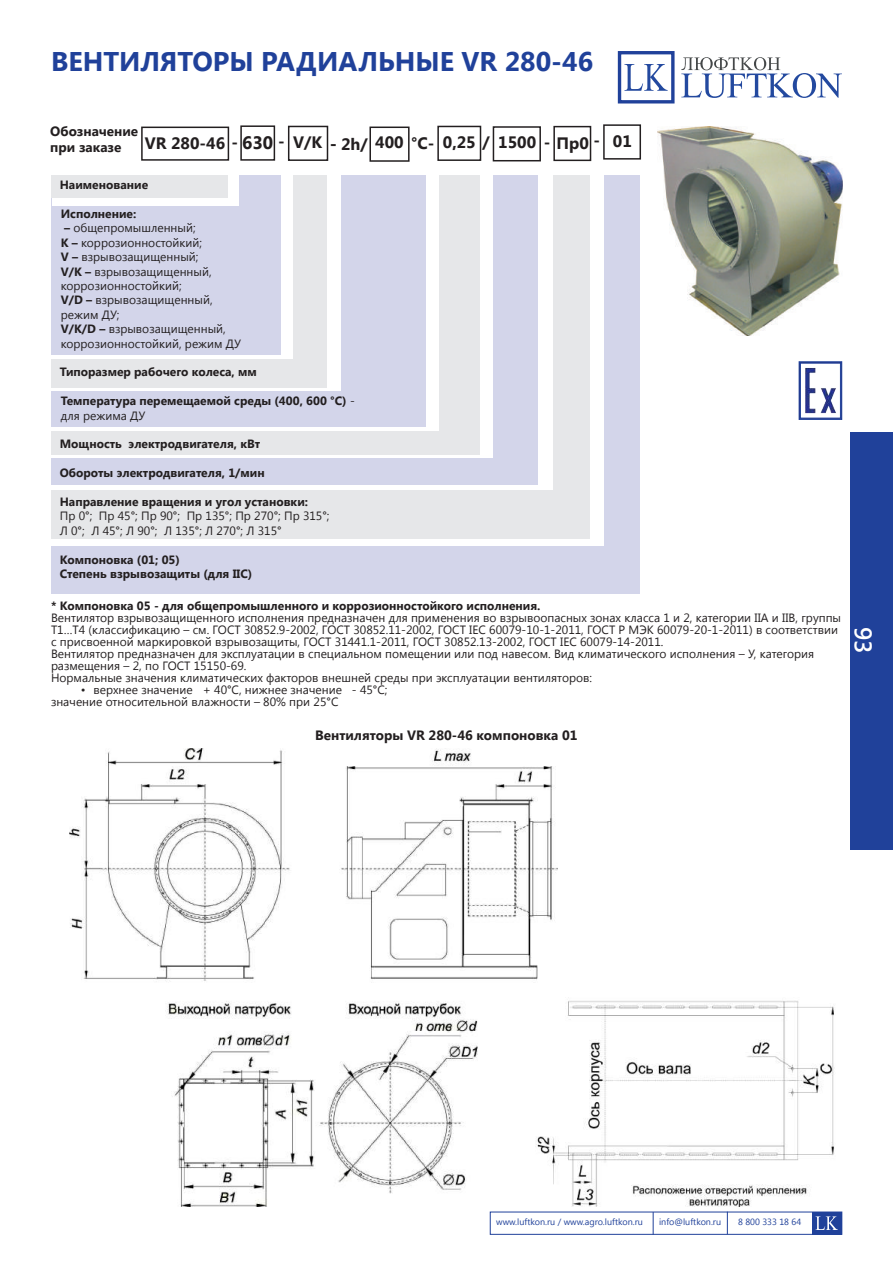
<style>
.page{position:relative;width:893px;height:1263px;background:#fff}
.page>*{position:absolute;margin:0;border:0;box-sizing:border-box;transform-origin:0 0}
.t1{font:700 27px "Segoe UI";color:#20419a}
.t2{font:600 24px "Segoe UI";color:#fff}
.t3{font:700 16.5px "Segoe UI";color:#231f20}
.t4{font:700 13.5px/16.2px "Segoe UI";color:#231f20}
.t5{font:12px/14.4px "Segoe UI";color:#231f20}
.t6{font:700 12px/14.4px "Segoe UI";color:#231f20}
.t7{font:9px "Segoe UI";color:#20419a}
.s1{font-weight:700}
.s2{font-weight:400}
.s3{font-size:18px}
</style>
<div class="page">
<svg style="left:624px;top:64px;width:44px;height:27px"></svg>
<svg style="left:681px;top:57px;width:161px;height:41px"></svg>
<div style="left:618px;top:51px;width:57px;height:52px;border:3px solid #20419a"></div>
<div style="left:850px;top:432px;width:43px;height:417px;background:#20419a"></div>
<div style="left:812px;top:1212px;width:30px;height:22px;background:#20419a"></div>
<div style="left:490px;top:1211px;width:352px;height:24px;border:1px solid #20419a"></div>
<svg style="left:815px;top:1216px;width:23px;height:14px"></svg>
<svg style="left:727px;top:1211px;width:1px;height:23px"></svg>
<svg style="left:653px;top:1212px;width:1px;height:23px"></svg>
<div style="left:51px;top:175px;width:589px;height:419px;background:#d3d5ea"></div>
<div style="left:51px;top:175px;width:553px;height:370px;background:#fff"></div>
<div style="left:51px;top:175px;width:539px;height:364px;background:#e6e7e9"></div>
<div style="left:51px;top:175px;width:502px;height:315px;background:#fff"></div>
<div style="left:51px;top:175px;width:487px;height:310px;background:#d3d5ea"></div>
<div style="left:51px;top:175px;width:442px;height:283px;background:#fff"></div>
<div style="left:51px;top:175px;width:429px;height:279px;background:#e6e7e9"></div>
<div style="left:51px;top:175px;width:388px;height:256px;background:#fff"></div>
<div style="left:51px;top:175px;width:375px;height:251px;background:#d3d5ea"></div>
<div style="left:51px;top:175px;width:290px;height:216px;background:#fff"></div>
<div style="left:141px;top:127px;width:88px;height:34px;border:2px solid #231f20"></div>
<div style="left:51px;top:175px;width:276px;height:212px;background:#e6e7e9"></div>
<div style="left:51px;top:175px;width:242px;height:184px;background:#fff"></div>
<div style="left:51px;top:175px;width:229px;height:180px;background:#d3d5ea"></div>
<div style="left:52px;top:175px;width:187px;height:30px;background:#fff"></div>
<div style="left:51px;top:175px;width:177px;height:23px;background:#e6e7e9"></div>
<div style="left:288px;top:126px;width:40px;height:35px;border:2px solid #231f20"></div>
<div style="left:369px;top:127px;width:41px;height:35px;border:2px solid #231f20"></div>
<div style="left:437px;top:126px;width:44px;height:35px;border:2px solid #231f20"></div>
<div style="left:493px;top:126px;width:48px;height:35px;border:2px solid #231f20"></div>
<div style="left:553px;top:126px;width:38px;height:35px;border:2px solid #231f20"></div>
<div style="left:240px;top:125px;width:35px;height:36px;border:2px solid #231f20"></div>
<img style="left:658px;top:127px;width:184px;height:209px">
<svg style="left:798px;top:361px;width:45px;height:59px"></svg>
<div style="left:800px;top:363px;width:41px;height:55px;border:1px solid #20419a"></div>
<div style="left:603px;top:124px;width:38px;height:36px;border:2px solid #231f20"></div>
<img style="left:69px;top:749px;width:488px;height:457px">
<img style="left:535px;top:985px;width:300px;height:221px">
<h1 class="t1" style="left:51px;top:42px;width:544px">ВЕНТИЛЯТОРЫ РАДИАЛЬНЫЕ VR 280-46</h1>
<p class="t4" style="left:50px;top:123px;width:90px">Обозначение при заказе</p>
<p class="t6" style="left:60px;top:177px;width:90px">Наименование</p>
<p class="t6" style="left:61px;top:206px;width:77px">Исполнение:</p>
<p class="t5" style="left:61px;top:220px;width:182px"><span class="s1">–</span> общепромышленный;<br><span class="s1">K –</span> коррозионностойкий;<br><span class="s1">V –</span> взрывозащищенный;<br><span class="s1">V/K –</span> взрывозащищенный, коррозионностойкий;<br><span class="s1">V/D –</span> взрывозащищенный, режим ДУ;<br><span class="s1">V/K/D –</span> взрывозащищенный, коррозионностойкий, режим ДУ</p>
<p class="t6" style="left:60px;top:364px;width:199px">Типоразмер рабочего колеса, мм</p>
<p class="t6" style="left:61px;top:393px;width:296px">Температура перемещаемой среды (400, 600 °С) <span class="s2">- для режима ДУ</span></p>
<p class="t6" style="left:60px;top:436px;width:202px">Мощность электродвигателя, кВт</p>
<p class="t6" style="left:60px;top:465px;width:207px">Обороты электродвигателя, 1/мин</p>
<p class="t6" style="left:60px;top:494px;width:250px">Направление вращения и угол установки:</p>
<p class="t5" style="left:60px;top:508px;width:271px">Пр 0°; Пр 45°; Пр 90°; Пр 135°; Пр 270°; Пр 315°;<br>Л 0°; Л 45°; Л 90°; Л 135°; Л 270°; Л 315°</p>
<p class="t6" style="left:60px;top:552px;width:194px">Компоновка (01; 05)<br>Степень взрывозащиты (для IIC)</p>
<p class="t6" style="left:51px;top:598px;width:491px">* Компоновка 05 - для общепромышленного и коррозионностойкого исполнения.</p>
<p class="t5" style="left:51px;top:612px;width:792px;line-height:12px">Вентилятор взрывозащищенного исполнения предназначен для применения во взрывоопасных зонах класса 1 и 2, категории IIA и IIB, группы Т1…Т4 (классификацию – см. ГОСТ 30852.9-2002, ГОСТ 30852.11-2002, ГОСТ IEC 60079-10-1-2011, ГОСТ Р МЭК 60079-20-1-2011) в соответствии с присвоенной маркировкой взрывозащиты, ГОСТ 31441.1-2011, ГОСТ 30852.13-2002, ГОСТ IEC 60079-14-2011.<br>Вентилятор предназначен для эксплуатации в специальном помещении или под навесом. Вид климатического исполнения – У, категория размещения – 2, по ГОСТ 15150-69.<br>Нормальные значения климатических факторов внешней среды при эксплуатации вентиляторов:</p>
<p class="t5" style="left:51px;top:684px;width:338px;line-height:12px;text-indent:30px">• верхнее значение + 40°С, нижнее значение - 45°С; значение относительной влажности – 80% при 25°С</p>
<h3 class="t3" style="left:145px;top:131px;width:489px">VR 280-46 - <span class="s3">630</span> - V/K <span class="s3">-</span> 2h/ 400 °С- 0,25 / 1500 - Пр0 - 01</h3>
<p class="t4" style="left:315px;top:727px;width:264px">Вентиляторы VR 280-46 компоновка 01</p>
<h2 class="t2" style="left:880px;top:627px;width:28px;rotate:90deg">93</h2>
<p class="t7" style="left:496px;top:1216px;width:148px">www.luftkon.ru / www.agro.luftkon.ru</p>
<p class="t7" style="left:659px;top:1215px;width:64px">info@luftkon.ru</p>
<p class="t7" style="left:738px;top:1215px;width:65px">8 800 333 18 64</p>
</div>
